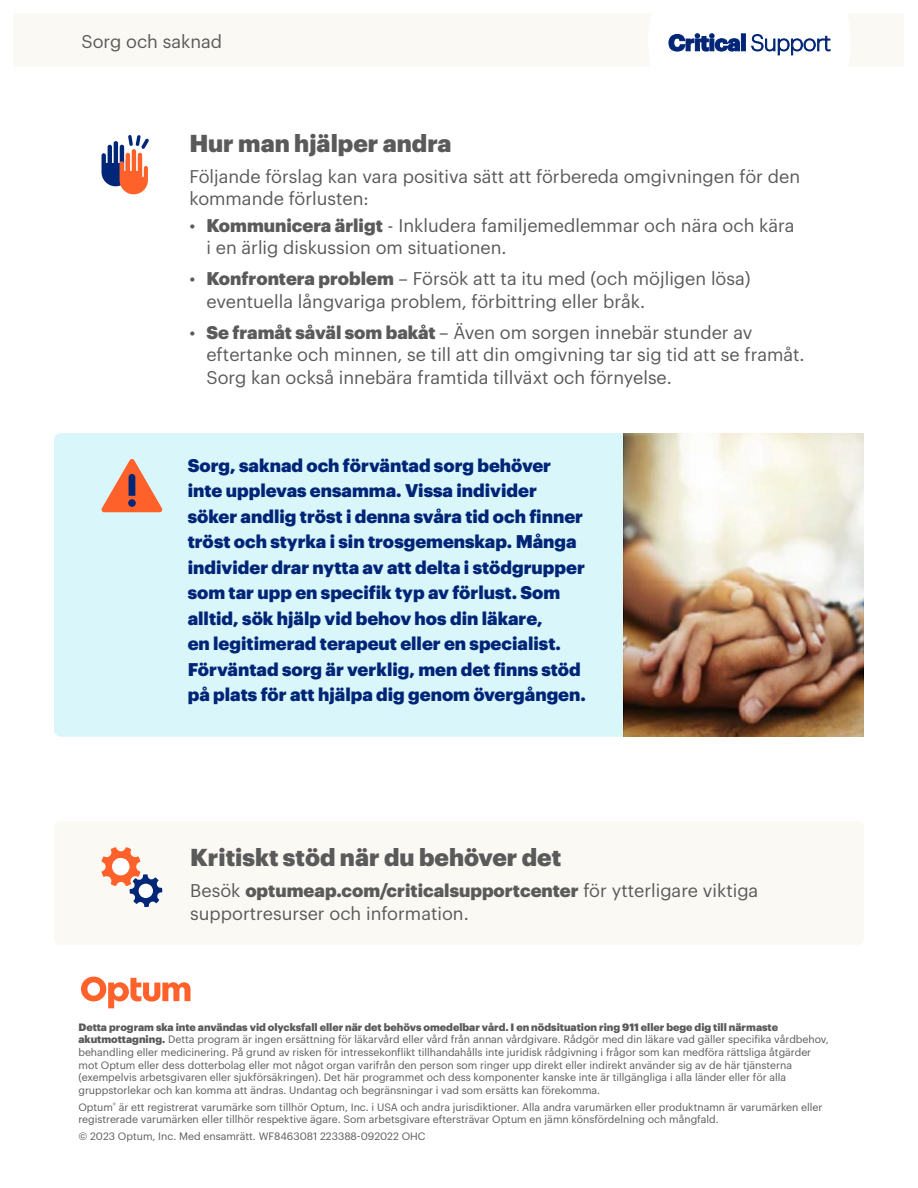
<style>
.page{position:relative;width:918px;height:1188px;background:#fff}
.page>*{position:absolute;margin:0;border:0;box-sizing:border-box;transform-origin:0 0}
.t1{font:900 24px "Graphik";color:#5a5a5a}
.Body{font:18px/22.5px "Graphik";color:#5a5a5a}
.t2{font:900 18px/25.5px "Graphik";color:#002577}
.footer{font:10.5px/12.6px "Graphik";color:#5a5a5a}
.s1{font-weight:900}
</style>
<div class="page">
<div style="left:14px;top:14px;width:890px;height:54px;background:#fbf9f4"></div>
<div style="left:54px;top:821px;width:810px;height:124px;background:#fbf9f4;border-radius:7px"></div>
<div style="left:54px;top:433px;width:810px;height:304px;background:#d9f6fa;border-radius:7px"></div>
<svg style="left:81px;top:977px;width:109px;height:31px"></svg>
<img style="left:623px;top:433px;width:241px;height:304px">
<svg style="left:101px;top:847px;width:61px;height:60px"></svg>
<div style="left:139px;top:884px;width:14px;height:14px;background:#fff;border-radius:50%"></div>
<svg style="left:101px;top:459px;width:62px;height:53px"></svg>
<svg style="left:102px;top:135px;width:47px;height:59px"></svg>
<svg style="left:648px;top:13px;width:203px;height:55px"></svg>
<p class="Body" style="left:81px;top:28px;width:142px">Sorg och saknad</p>
<h1 class="t1" style="left:189px;top:124px;width:264px">Hur man hjälper andra</h1>
<p class="Body" style="left:189px;top:163px;width:612px">Följande förslag kan vara positiva sätt att förbereda omgivningen för den kommande förlusten:</p>
<p class="Body" style="left:206px;top:213px;width:590px;text-indent:-17px">• <span class="s1">Kommunicera ärligt</span> - Inkludera familjemedlemmar och nära och kära i en ärlig diskussion om situationen.</p>
<p class="Body" style="left:206px;top:266px;width:546px;text-indent:-17px">• <span class="s1">Konfrontera problem</span> – Försök att ta itu med (och möjligen lösa) eventuella långvariga problem, förbittring eller bråk.</p>
<p class="Body" style="left:206px;top:320px;width:600px;text-indent:-17px">• <span class="s1">Se framåt såväl som bakåt</span> – Även om sorgen innebär stunder av eftertanke och minnen, se till att din omgivning tar sig tid att se framåt.<br>Sorg kan också innebära framtida tillväxt och förnyelse.</p>
<p class="t2" style="left:188px;top:451px;width:400px">Sorg, saknad och förväntad sorg behöver inte upplevas ensamma. Vissa individer söker andlig tröst i denna svåra tid och finner tröst och styrka i sin trosgemenskap. Många individer drar nytta av att delta i stödgrupper som tar upp en specifik typ av förlust. Som alltid, sök hjälp vid behov hos din läkare,<br>en legitimerad terapeut eller en specialist.<br>Förväntad sorg är verklig, men det finns stöd på plats för att hjälpa dig genom övergången.</p>
<h1 class="t1" style="left:190px;top:839px;width:373px">Kritiskt stöd när du behöver det</h1>
<p class="Body" style="left:190px;top:878px;width:570px">Besök <span class="s1">optumeap.com/criticalsupportcenter</span> för ytterligare viktiga supportresurser och information.</p>
<p class="footer" style="left:78px;top:1020px;width:752px"><span class="s1">Detta program ska inte användas vid olycksfall eller när det behövs omedelbar vård. I en nödsituation ring 911 eller bege dig till närmaste akutmottagning.</span> Detta program är ingen ersättning för läkarvård eller vård från annan vårdgivare. Rådgör med din läkare vad gäller specifika vårdbehov, behandling eller medicinering. På grund av risken för intressekonflikt tillhandahålls inte juridisk rådgivning i frågor som kan medföra rättsliga åtgärder mot Optum eller dess dotterbolag eller mot något organ varifrån den person som ringer upp direkt eller indirekt använder sig av de här tjänsterna (exempelvis arbetsgivaren eller sjukförsäkringen). Det här programmet och dess komponenter kanske inte är tillgängliga i alla länder eller för alla gruppstorlekar och kan komma att ändras. Undantag och begränsningar i vad som ersätts kan förekomma.</p>
<p class="footer" style="left:78px;top:1100px;width:746px">Optum<sup>®</sup> är ett registrerat varumärke som tillhör Optum, Inc. i USA och andra jurisdiktioner. Alla andra varumärken eller produktnamn är varumärken eller registrerade varumärken eller tillhör respektive ägare. Som arbetsgivare eftersträvar Optum en jämn könsfördelning och mångfald.</p>
<p class="footer" style="left:78px;top:1129px;width:349px">© 2023 Optum, Inc. Med ensamrätt. WF8463081 223388-092022 OHC</p>
</div>
